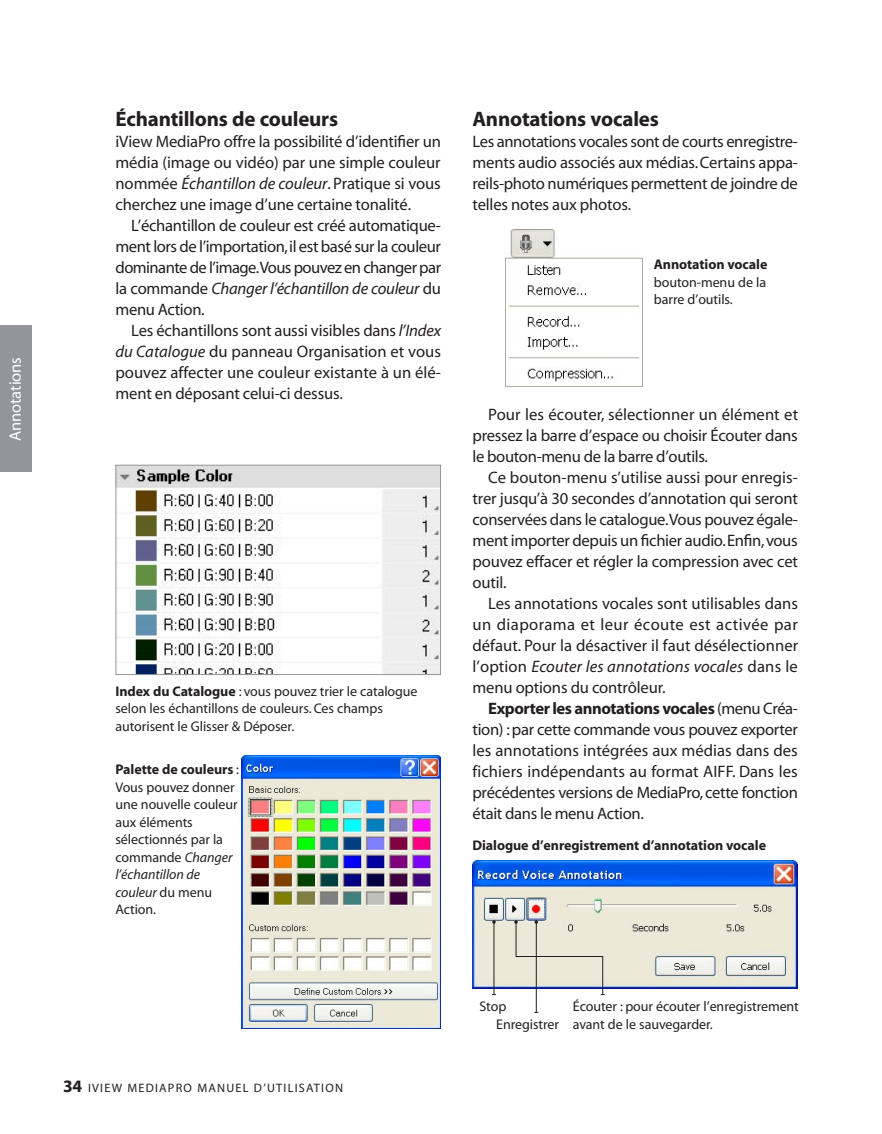
<style>
.page{position:relative;width:882px;height:1134px;background:#fff}
.page>*{position:absolute;margin:0;border:0;box-sizing:border-box;transform-origin:0 0}
.t1{font:700 21px "Myriad";letter-spacing:-.01em;color:#231f20}
.t2{font:16.62px/21px "Myriad";letter-spacing:-.015em;color:#231f20;text-align:justify}
.t3{font:16.62px "Myriad";letter-spacing:-.01em;color:#fff}
.t4{font:14px/17.5px "Myriad";letter-spacing:-.005em;color:#231f20}
.t5{font:700 14px "Myriad";letter-spacing:-.005em;color:#231f20}
.t6{font:12.25px "Myriad";letter-spacing:.1em;color:#231f20}
.s1{font-style:italic}
.s2{font-weight:700}
.s3{font-weight:700;font-size:17.5px}
</style>
<div class="page">
<div style="left:0;top:326px;width:32px;height:146px;background:#939598"></div>
<img style="left:472px;top:860px;width:326px;height:129px">
<hr style="left:494px;top:922px;width:1px;height:73px;background:#231f20">
<svg style="left:492px;top:920px;width:4px;height:4px"></svg>
<img style="left:505px;top:229px;width:138px;height:157px">
<img style="left:118px;top:467px;width:321px;height:206px">
<div style="left:116px;top:465px;width:325px;height:210px;border:1px solid #939598"></div>
<hr style="left:536px;top:922px;width:1px;height:90px;background:#231f20">
<svg style="left:514px;top:920px;width:91px;height:75px;background:#dedcd2"></svg>
<img style="left:242px;top:755px;width:199px;height:274px">
<p class="t3" style="left:7px;top:441px;width:85px;rotate:-90deg">Annotations</p>
<p class="t1" style="left:116px;top:108px;width:224px">Échantillons de couleurs</p>
<p class="t2" style="left:116px;top:132px;width:327px">iView MediaPro offre la possibilité d’identifier un média (image ou vidéo) par une simple couleur nommée <span class="s1">Échantillon de couleur</span>. Pratique si vous cherchez une image d’une certaine tonalité.</p>
<p class="t2" style="left:115px;top:216px;width:327px;text-indent:16px">L’échantillon de couleur est créé automatique&shy;ment lors de l’importation, il est basé sur la couleur dominante de l’image.Vous pouvez en changer par la commande <span class="s1">Changer l’échantillon de couleur</span> du menu Action.</p>
<p class="t2" style="left:115px;top:321px;width:327px;text-indent:16px">Les échantillons sont aussi visibles dans <span class="s1">l’Index du Catalogue</span> du panneau Organisation et vous pouvez affecter une couleur existante à un élé&shy;ment en déposant celui-ci dessus.</p>
<p class="t4" style="left:116px;top:683px;width:304px"><span class="s2">Index du Catalogue</span> : vous pouvez trier le catalogue selon les échantillons de couleurs. Ces champs autorisent le Glisser &amp; Déposer.</p>
<p class="t4" style="left:116px;top:761px;width:125px"><span class="s2">Palette de couleurs</span> :<br>Vous pouvez donner une nouvelle couleur aux éléments sélectionnés par la commande <span class="s1">Changer l’échantillon de couleur</span> du menu<br>Action.</p>
<p class="t1" style="left:472px;top:108px;width:188px">Annotations vocales</p>
<p class="t2" style="left:472px;top:132px;width:327px">Les annotations vocales sont de courts enregistre&shy;ments audio associés aux médias. Certains appa&shy;reils-photo numériques permettent de joindre de telles notes aux photos.</p>
<p class="t5" style="left:654px;top:257px;width:115px">Annotation vocale</p>
<p class="t4" style="left:654px;top:274px;width:114px">bouton-menu de la barre d’outils.</p>
<p class="t2" style="left:472px;top:405px;width:327px;text-indent:16px">Pour les écouter, sélectionner un élément et pressez la barre d’espace ou choisir Écouter dans le bouton-menu de la barre d’outils.</p>
<p class="t2" style="left:472px;top:468px;width:327px;text-indent:16px">Ce bouton-menu s’utilise aussi pour enregis&shy;trer jusqu’à 30 secondes d’annotation qui seront conservées dans le catalogue.Vous pouvez égale&shy;ment importer depuis un fichier audio. Enfin, vous pouvez effacer et régler la compression avec cet outil.</p>
<p class="t2" style="left:472px;top:594px;width:327px;text-indent:16px">Les annotations vocales sont utilisables dans un diaporama et leur écoute est activée par défaut. Pour la désactiver il faut désélectionner l’option <span class="s1">Ecouter les annotations vocales</span> dans le menu options du contrôleur.</p>
<p class="t2" style="left:472px;top:699px;width:327px;text-indent:16px"><span class="s2">Exporter les annotations vocales</span> (menu Créa&shy;tion) : par cette commande vous pouvez exporter les annotations intégrées aux médias dans des fichiers indépendants au format AIFF. Dans les précédentes versions de MediaPro, cette fonction était dans le menu Action.</p>
<p class="t5" style="left:472px;top:839px;width:295px">Dialogue d’enregistrement d’annotation vocale</p>
<p class="t6" style="left:63px;top:1082px;width:282px"><span class="s3">34</span> IVIEW MEDIAPRO MANUEL D’UTILISATION</p>
<p class="t4" style="left:496px;top:998px;width:64px;text-indent:-17px">Stop<br>Enregistrer</p>
<p class="t4" style="left:573px;top:998px;width:227px">Écouter : pour écouter l’enregistrement avant de le sauvegarder.</p>
</div>
